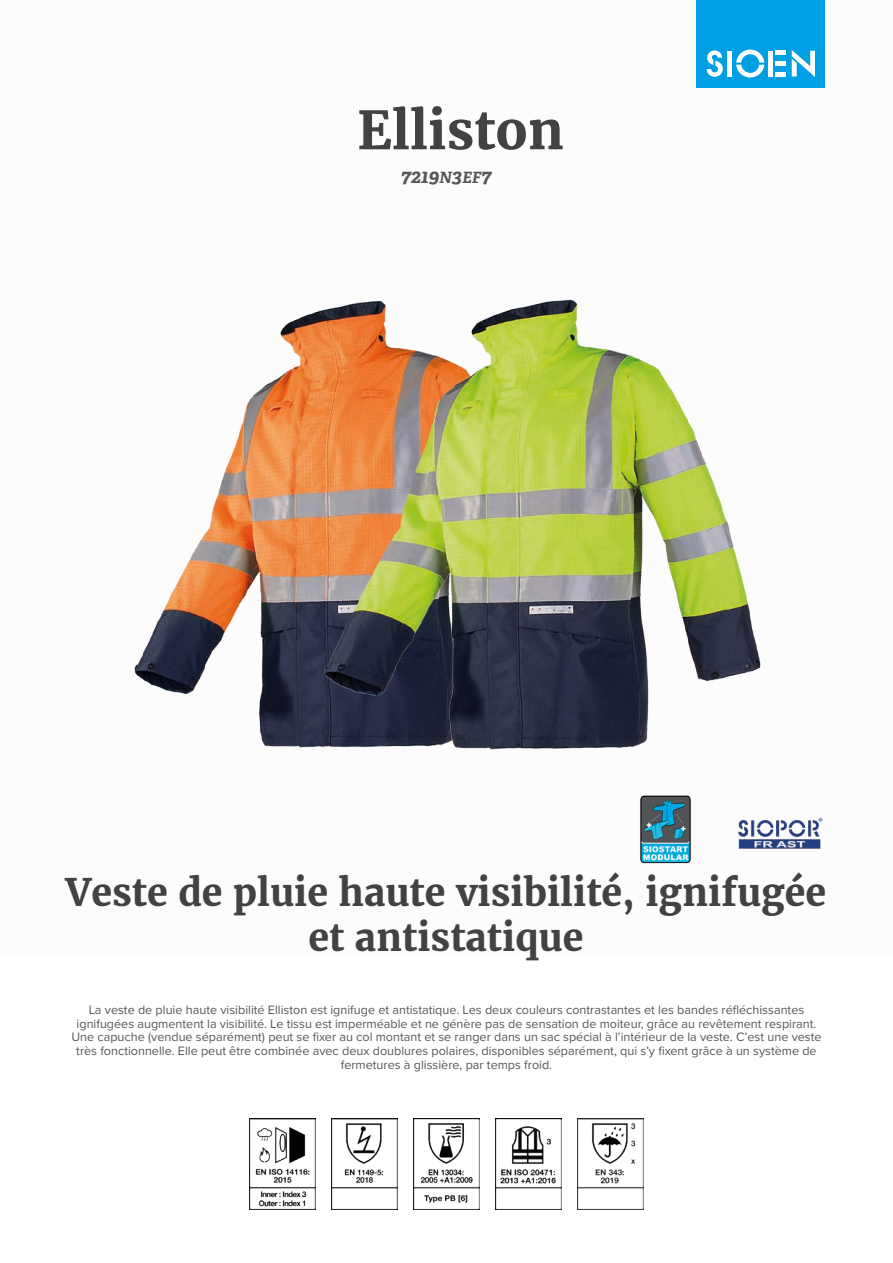
<style>
.page{position:relative;width:893px;height:1263px;background:#fff}
.page>*{position:absolute;margin:0;border:0;box-sizing:border-box;transform-origin:0 0}
.t1{font:700 52.5px "Merriweather";color:#424243}
.t2{font:700 37.5px/45px "Merriweather";color:#424243;text-align:center}
.t3{font:italic 700 19.5px "Adelle";color:#575756}
.t4{font:12.6px/13.6px "Proxima Nova";color:#575756;text-align:center}
.s1{font-size:15.6px}
</style>
<div class="page">
<div style="left:697px;top:0;width:128px;height:88px;background:#009fe3"></div>
<svg style="left:707px;top:50px;width:16px;height:27px"></svg>
<svg style="left:736px;top:50px;width:28px;height:28px"></svg>
<div style="left:727px;top:51px;width:5px;height:26px;background:#fff"></div>
<div style="left:768px;top:51px;width:5px;height:26px;background:#fff"></div>
<div style="left:775px;top:72px;width:11px;height:5px;background:#fff"></div>
<div style="left:775px;top:61px;width:11px;height:5px;background:#fff"></div>
<hr style="left:775px;top:51px;width:11px;height:4px;background:#fff">
<svg style="left:792px;top:50px;width:23px;height:27px"></svg>
<img style="left:783px;top:817px;width:40px;height:32px">
<img style="left:249px;top:1118px;width:66px;height:92px">
<img style="left:331px;top:1118px;width:67px;height:92px">
<img style="left:413px;top:1118px;width:67px;height:92px">
<img style="left:495px;top:1118px;width:67px;height:92px">
<img style="left:577px;top:1118px;width:67px;height:92px">
<img style="left:134px;top:318px;width:164px;height:429px">
<img style="left:298px;top:299px;width:485px;height:565px">
<h1 class="t1" style="left:357px;top:95px;width:208px">Elliston</h1>
<h3 class="t3" style="left:401px;top:164px;width:92px">7219<span class="s1">N</span>3<span class="s1">EF</span>7</h3>
<h2 class="t2" style="left:65px;top:869px;width:762px">Veste de pluie haute visibilité, ignifugée et antistatique</h2>
<p class="t4" style="left:71px;top:1002px;width:752px">La veste de pluie haute visibilité Elliston est ignifuge et antistatique. Les deux couleurs contrastantes et les bandes réfléchissantes ignifugées augmentent la visibilité. Le tissu est imperméable et ne génère pas de sensation de moiteur, grâce au revêtement respirant.<br>Une capuche (vendue séparément) peut se fixer au col montant et se ranger dans un sac spécial à l’intérieur de la veste. C’est une veste très fonctionnelle. Elle peut être combinée avec deux doublures polaires, disponibles séparément, qui s’y fixent grâce à un système de fermetures à glissière, par temps froid.</p>
</div>
